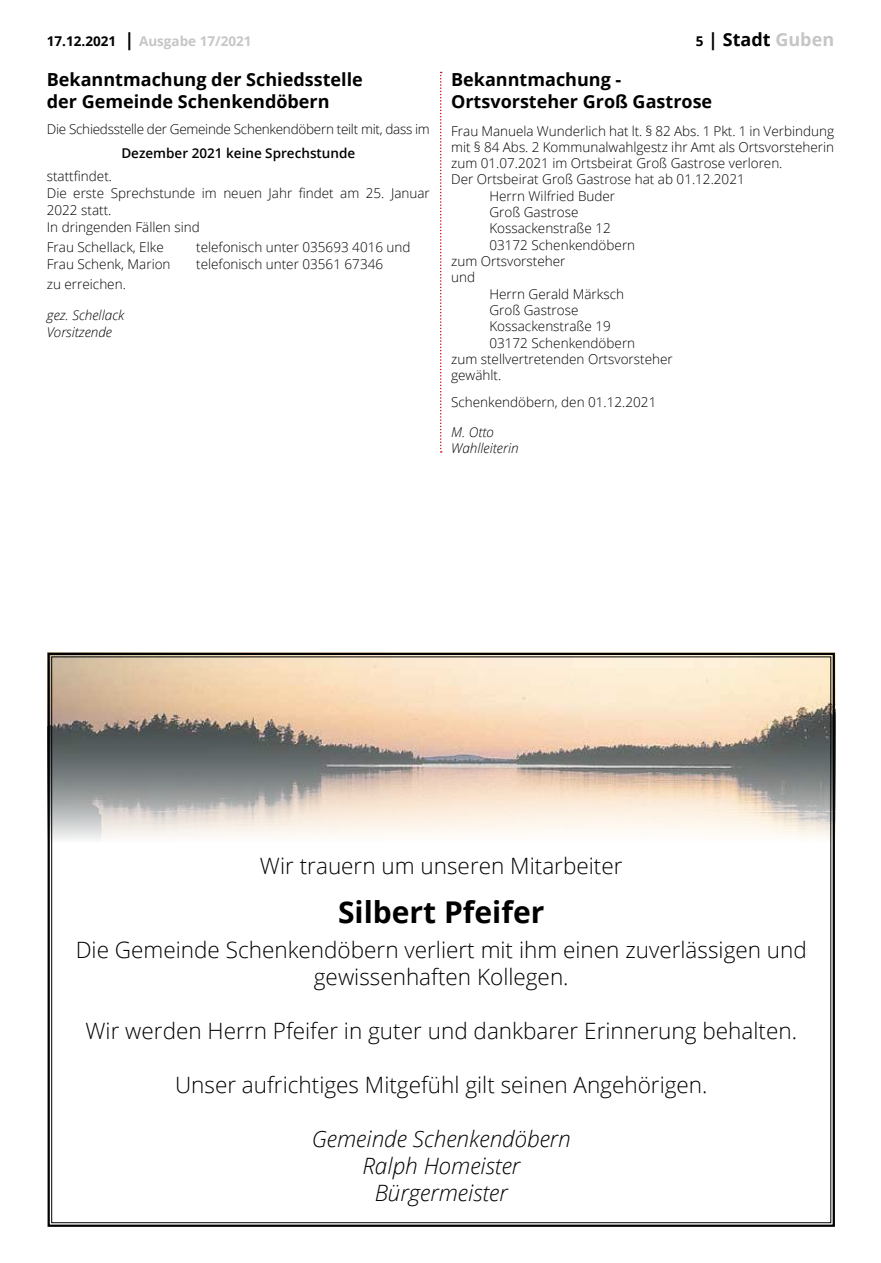
<style>
.page{position:relative;width:881px;height:1263px;background:#fff}
.page>*{position:absolute;margin:0;border:0;box-sizing:border-box;transform-origin:0 0}
.t1{font:700 30px "Open Sans";color:#000}
.t2{font:300 22.5px/27px "Open Sans";color:#000;text-align:center}
.t3{font:italic 300 22.5px/27px "Open Sans";color:#000;text-align:center}
.t4{font:700 18px/21.6px "Open Sans";color:#000}
.t5{font:300 13.5px/17px "Open Sans";color:#000}
.t6{font:300 13.5px "Open Sans";letter-spacing:-.02em;color:#000}
.t7{font:italic 300 13.5px/16.2px "Open Sans";color:#000}
.t8{font:600 13.5px "Open Sans";color:#000}
.t9{font:700 13.5px "Open Sans";color:#c6c6c6}
.s1{color:#000}
.s2{font-size:18px;color:#000}
.s3{font-size:13.5px}
.s4{color:#c6c6c6}
</style>
<div class="page">
<svg style="left:440px;top:72px;width:1px;height:381px"></svg>
<svg style="left:47px;top:652px;width:788px;height:575px"></svg>
<p class="t9" style="left:47px;top:32px;width:206px"><span class="s1">17.12.2021</span> <span class="s2">|</span> Ausgabe 17/2021</p>
<h3 class="t4" style="left:695px;top:28px;width:140px"><span class="s3">5</span> | Stadt <span class="s4">Guben</span></h3>
<h3 class="t4" style="left:451px;top:68px;width:262px">Bekanntmachung -<br>Ortsvorsteher Groß Gastrose</h3>
<p class="t5" style="left:451px;top:122px;width:384px">Frau Manuela Wunderlich hat lt. § 82 Abs. 1 Pkt. 1 in Verbindung</p>
<p class="t5" style="left:451px;top:138px;width:384px">mit § 84 Abs. 2 Kommunalwahlgestz ihr Amt als Ortsvorsteherin</p>
<p class="t5" style="left:451px;top:154px;width:333px">zum 01.07.2021 im Ortsbeirat Groß Gastrose verloren.</p>
<p class="t5" style="left:451px;top:170px;width:295px">Der Ortsbeirat Groß Gastrose hat ab 01.12.2021</p>
<p class="t5" style="left:489px;top:187px;width:127px">Herrn Wilfried Buder</p>
<p class="t5" style="left:489px;top:203px;width:90px">Groß Gastrose</p>
<p class="t5" style="left:489px;top:219px;width:123px">Kossackenstraße 12</p>
<p class="t5" style="left:489px;top:236px;width:147px">03172 Schenkendöbern</p>
<p class="t5" style="left:451px;top:252px;width:116px">zum Ortsvorsteher</p>
<p class="t5" style="left:451px;top:269px;width:25px">und</p>
<p class="t5" style="left:489px;top:285px;width:136px">Herrn Gerald Märksch</p>
<p class="t5" style="left:489px;top:301px;width:90px">Groß Gastrose</p>
<p class="t5" style="left:489px;top:318px;width:123px">Kossackenstraße 19</p>
<p class="t5" style="left:489px;top:334px;width:147px">03172 Schenkendöbern</p>
<p class="t5" style="left:451px;top:350px;width:223px">zum stellvertretenden Ortsvorsteher</p>
<p class="t5" style="left:451px;top:367px;width:52px">gewählt.</p>
<p class="t5" style="left:451px;top:394px;width:207px">Schenkendöbern, den 01.12.2021</p>
<p class="t7" style="left:451px;top:424px;width:69px">M. Otto<br>Wahlleiterin</p>
<h3 class="t4" style="left:47px;top:68px;width:317px;line-height:22.4px">Bekanntmachung der Schiedsstelle der Gemeinde Schenkendöbern</h3>
<p class="t6" style="left:47px;top:120px;width:384px">Die Schiedsstelle der Gemeinde Schenkendöbern teilt mit, dass im</p>
<p class="t8" style="left:121px;top:143px;width:235px">Dezember 2021 keine Sprechstunde</p>
<p class="t5" style="left:47px;top:168px;width:384px">stattfindet.<br>Die erste Sprechstunde im neuen Jahr findet am 25. Januar<br>2022 statt.<br>In dringenden Fällen sind</p>
<p class="t5" style="left:47px;top:239px;width:118px">Frau Schellack, Elke</p>
<p class="t5" style="left:196px;top:239px;width:216px">telefonisch unter 035693 4016 und</p>
<p class="t5" style="left:47px;top:255px;width:125px">Frau Schenk, Marion</p>
<p class="t5" style="left:196px;top:255px;width:188px">telefonisch unter 03561 67346</p>
<p class="t5" style="left:47px;top:275px;width:81px">zu erreichen.</p>
<p class="t7" style="left:47px;top:306px;width:79px;line-height:17px">gez. Schellack<br>Vorsitzende</p>
<h2 class="t2" style="left:260px;top:851px;width:364px">Wir trauern um unseren Mitarbeiter</h2>
<h1 class="t1" style="left:338px;top:890px;width:208px">Silbert Pfeifer</h1>
<h2 class="t2" style="left:76px;top:936px;width:732px">Die Gemeinde Schenkendöbern verliert mit ihm einen zuverlässigen und gewissenhaften Kollegen.</h2>
<h2 class="t2" style="left:85px;top:1017px;width:712px">Wir werden Herrn Pfeifer in guter und dankbarer Erinnerung behalten.</h2>
<h2 class="t2" style="left:175px;top:1071px;width:534px">Unser aufrichtiges Mitgefühl gilt seinen Angehörigen.</h2>
<h2 class="t3" style="left:311px;top:1124px;width:260px">Gemeinde Schenkendöbern<br>Ralph Homeister<br>Bürgermeister</h2>
</div>
